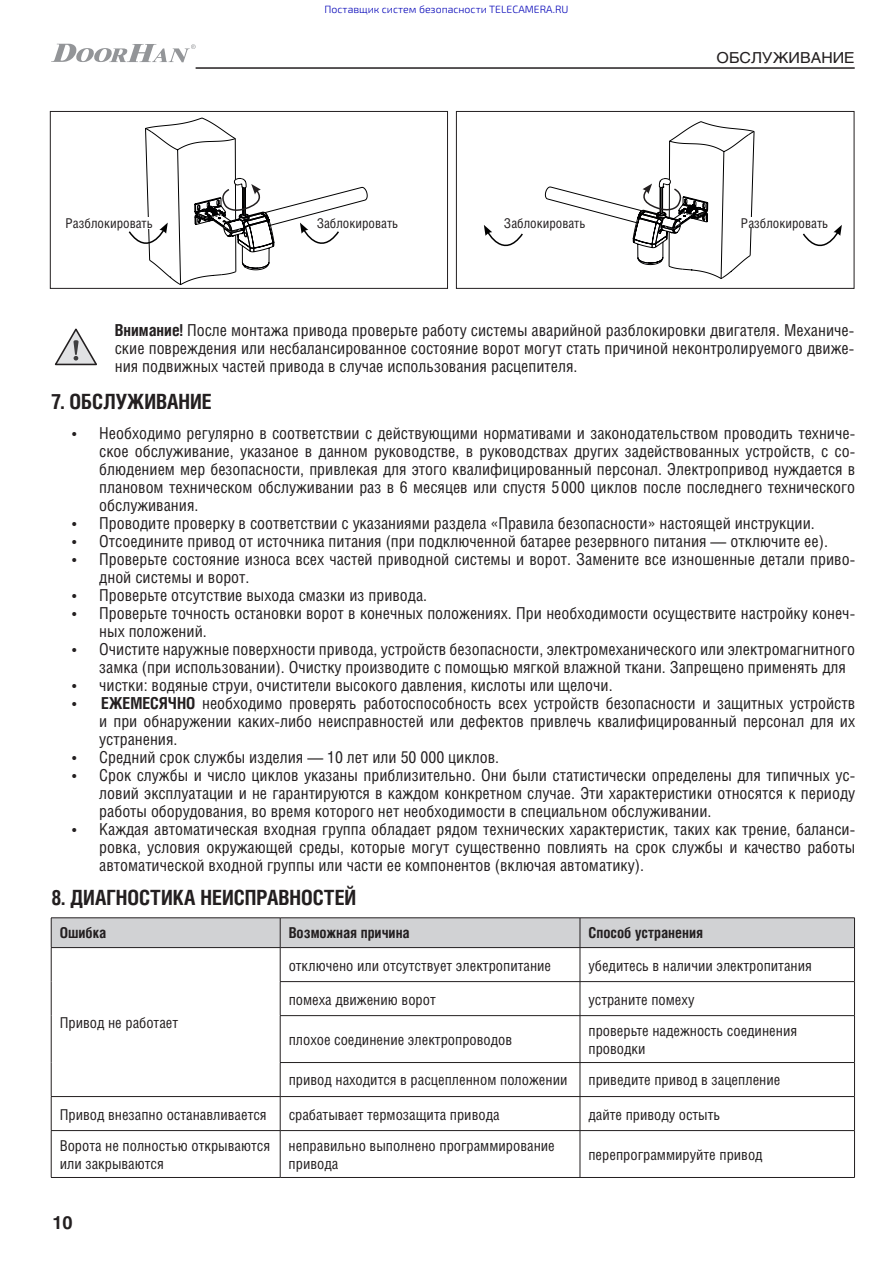
<style>
.page{position:relative;width:893px;height:1263px;background:#fff}
.page>*{position:absolute;margin:0;border:0;box-sizing:border-box;transform-origin:0 0}
.t1{font:700 21px "Helios Cond";color:#231f20}
.t2{font:700 18px "Helios";color:#231f20}
.t3{font:16.5px/18px "Helios Cond";color:#231f20;text-align:justify}
.t4{font:15px/18px "Helios Cond";color:#231f20}
.t5{font:700 15px "Helios Cond";color:#231f20}
.t6{font:15px "Helios";color:#231f20;scale:1.05 1}
.t7{font:13.5px "Helios Cond";color:#231f20}
.t8{font:300 10.5px "Exo 2.0";color:#0000b7}
.s1{font-weight:700}
</style>
<div class="page">
<hr style="left:196px;top:67px;width:659px;height:2px;background:#231f20">
<svg style="left:51px;top:44px;width:145px;height:18px"></svg>
<hr style="left:51px;top:917px;width:229px;height:1px;background:#231f20">
<hr style="left:280px;top:917px;width:300px;height:1px;background:#231f20">
<hr style="left:580px;top:917px;width:275px;height:1px;background:#231f20">
<div style="left:51px;top:918px;width:804px;height:29px;background:#d1d2d4"></div>
<hr style="left:51px;top:947px;width:229px;height:1px;background:#231f20">
<hr style="left:51px;top:948px;width:1px;height:33px;background:#231f20">
<hr style="left:51px;top:981px;width:1px;height:34px;background:#231f20">
<hr style="left:51px;top:1015px;width:1px;height:47px;background:#231f20">
<hr style="left:51px;top:1062px;width:1px;height:34px;background:#231f20">
<hr style="left:280px;top:947px;width:300px;height:1px;background:#231f20">
<hr style="left:280px;top:948px;width:1px;height:33px;background:#231f20">
<hr style="left:580px;top:947px;width:275px;height:1px;background:#231f20">
<hr style="left:580px;top:948px;width:1px;height:33px;background:#231f20">
<hr style="left:854px;top:948px;width:1px;height:33px;background:#231f20">
<hr style="left:280px;top:981px;width:300px;height:1px;background:#231f20">
<hr style="left:280px;top:982px;width:1px;height:33px;background:#231f20">
<hr style="left:580px;top:981px;width:275px;height:1px;background:#231f20">
<hr style="left:580px;top:982px;width:1px;height:33px;background:#231f20">
<hr style="left:854px;top:982px;width:1px;height:33px;background:#231f20">
<hr style="left:280px;top:1015px;width:300px;height:1px;background:#231f20">
<hr style="left:280px;top:1016px;width:1px;height:46px;background:#231f20">
<hr style="left:580px;top:1015px;width:275px;height:1px;background:#231f20">
<hr style="left:580px;top:1016px;width:1px;height:46px;background:#231f20">
<hr style="left:854px;top:1016px;width:1px;height:46px;background:#231f20">
<hr style="left:280px;top:1062px;width:300px;height:1px;background:#231f20">
<hr style="left:280px;top:1063px;width:1px;height:33px;background:#231f20">
<hr style="left:580px;top:1062px;width:275px;height:1px;background:#231f20">
<hr style="left:580px;top:1063px;width:1px;height:33px;background:#231f20">
<hr style="left:854px;top:1063px;width:1px;height:33px;background:#231f20">
<hr style="left:51px;top:1096px;width:229px;height:1px;background:#231f20">
<hr style="left:51px;top:1097px;width:1px;height:33px;background:#231f20">
<hr style="left:280px;top:1096px;width:300px;height:1px;background:#231f20">
<hr style="left:280px;top:1097px;width:1px;height:33px;background:#231f20">
<hr style="left:580px;top:1096px;width:275px;height:1px;background:#231f20">
<hr style="left:580px;top:1097px;width:1px;height:33px;background:#231f20">
<hr style="left:854px;top:1097px;width:1px;height:33px;background:#231f20">
<hr style="left:51px;top:1130px;width:229px;height:1px;background:#231f20">
<hr style="left:51px;top:1131px;width:1px;height:46px;background:#231f20">
<hr style="left:280px;top:1130px;width:300px;height:1px;background:#231f20">
<hr style="left:280px;top:1131px;width:1px;height:46px;background:#231f20">
<hr style="left:580px;top:1130px;width:275px;height:1px;background:#231f20">
<hr style="left:580px;top:1131px;width:1px;height:46px;background:#231f20">
<hr style="left:854px;top:1131px;width:1px;height:46px;background:#231f20">
<hr style="left:51px;top:1177px;width:229px;height:1px;background:#231f20">
<hr style="left:280px;top:1177px;width:300px;height:1px;background:#231f20">
<hr style="left:580px;top:1177px;width:275px;height:1px;background:#231f20">
<svg style="left:54px;top:328px;width:43px;height:38px"></svg>
<div style="left:456px;top:111px;width:398px;height:178px;border:1px solid #231f20"></div>
<div style="left:50px;top:111px;width:398px;height:178px;border:1px solid #231f20"></div>
<svg style="left:545px;top:121px;width:209px;height:158px"></svg>
<svg style="left:484px;top:225px;width:39px;height:22px"></svg>
<svg style="left:803px;top:225px;width:39px;height:22px"></svg>
<svg style="left:128px;top:118px;width:239px;height:167px"></svg>
<p class="t8" style="left:325px;top:5px;width:245px">Поставщик систем безопасности TELECAMERA.RU</p>
<p class="t6" style="left:716px;top:49px;width:133px">ОБСЛУЖИВАНИЕ</p>
<p class="t7" style="left:66px;top:215px;width:89px">Разблокировать</p>
<p class="t7" style="left:317px;top:215px;width:83px">Заблокировать</p>
<p class="t7" style="left:504px;top:215px;width:83px">Заблокировать</p>
<p class="t7" style="left:741px;top:215px;width:89px">Разблокировать</p>
<p class="t3" style="left:115px;top:320px;width:741px"><span class="s1">Внимание!</span> После монтажа привода проверьте работу системы аварийной разблокировки двигателя. Механиче&shy;ские повреждения или несбалансированное состояние ворот могут стать причиной неконтролируемого движе&shy;ния подвижных частей привода в случае использования расцепителя.</p>
<p class="t1" style="left:51px;top:389px;width:162px">7. ОБСЛУЖИВАНИЕ</p>
<p class="t3" style="left:99px;top:424px;width:757px;text-indent:-27px">• Необходимо регулярно в соответствии с действующими нормативами и законодательством проводить техниче&shy;ское обслуживание, указаное в данном руководстве, в руководствах других задействованных устройств, с со&shy;блюдением мер безопасности, привлекая для этого квалифицированный персонал. Электропривод нуждается в плановом техническом обслуживании раз в 6 месяцев или спустя 5 000 циклов после последнего технического обслуживания.</p>
<p class="t3" style="left:72px;top:514px;width:744px">• Проводите проверку в соответствии с указаниями раздела «Правила безопасности» настоящей инструкции.</p>
<p class="t3" style="left:72px;top:532px;width:757px">• Отсоедините привод от источника питания (при подключенной батарее резервного питания — отключите ее).</p>
<p class="t3" style="left:99px;top:550px;width:757px;text-indent:-27px">• Проверьте состояние износа всех частей приводной системы и ворот. Замените все изношенные детали приво&shy;дной системы и ворот.</p>
<p class="t3" style="left:72px;top:586px;width:356px">• Проверьте отсутствие выхода смазки из привода.</p>
<p class="t3" style="left:99px;top:604px;width:757px;text-indent:-27px">• Проверьте точность остановки ворот в конечных положениях. При необходимости осуществите настройку конеч&shy;ных положений.</p>
<p class="t3" style="left:99px;top:640px;width:757px;text-indent:-27px">• Очистите наружные поверхности привода, устройств безопасности, электромеханического или электромагнитного замка (при использовании). Очистку производите с помощью мягкой влажной ткани. Запрещено применять для</p>
<p class="t3" style="left:72px;top:676px;width:542px">• чистки: водяные струи, очистители высокого давления, кислоты или щелочи.</p>
<p class="t3" style="left:99px;top:694px;width:757px;text-indent:-27px">• <span class="s1">ЕЖЕМЕСЯЧНО</span> необходимо проверять работоспособность всех устройств безопасности и защитных устройств и при обнаружении каких-либо неисправностей или дефектов привлечь квалифицированный персонал для их устранения.</p>
<p class="t3" style="left:72px;top:748px;width:428px">• Средний срок службы изделия — 10 лет или 50 000 циклов.</p>
<p class="t3" style="left:99px;top:766px;width:757px;text-indent:-27px">• Срок службы и число циклов указаны приблизительно. Они были статистически определены для типичных ус&shy;ловий эксплуатации и не гарантируются в каждом конкретном случае. Эти характеристики относятся к периоду работы оборудования, во время которого нет необходимости в специальном обслуживании.</p>
<p class="t3" style="left:99px;top:820px;width:757px;text-indent:-27px">• Каждая автоматическая входная группа обладает рядом технических характеристик, таких как трение, баланси&shy;ровка, условия окружающей среды, которые могут существенно повлиять на срок службы и качество работы автоматической входной группы или части ее компонентов (включая автоматику).</p>
<p class="t1" style="left:51px;top:885px;width:307px">8. ДИАГНОСТИКА НЕИСПРАВНОСТЕЙ</p>
<p class="t5" style="left:60px;top:924px;width:48px">Ошибка</p>
<p class="t5" style="left:289px;top:924px;width:123px">Возможная причина</p>
<p class="t5" style="left:588px;top:924px;width:116px">Способ устранения</p>
<p class="t4" style="left:60px;top:1013px;width:120px">Привод не работает</p>
<p class="t4" style="left:289px;top:956px;width:264px">отключено или отсутствует электропитание</p>
<p class="t4" style="left:588px;top:956px;width:225px">убедитесь в наличии электропитания</p>
<p class="t4" style="left:289px;top:990px;width:149px">помеха движению ворот</p>
<p class="t4" style="left:588px;top:990px;width:108px">устраните помеху</p>
<p class="t4" style="left:289px;top:1030px;width:225px">плохое соединение электропроводов</p>
<p class="t4" style="left:588px;top:1021px;width:210px">проверьте надежность соединения проводки</p>
<p class="t4" style="left:289px;top:1071px;width:280px">привод находится в расцепленном положении</p>
<p class="t4" style="left:588px;top:1071px;width:193px">приведите привод в зацепление</p>
<p class="t4" style="left:60px;top:1105px;width:209px">Привод внезапно останавливается</p>
<p class="t4" style="left:289px;top:1105px;width:212px">срабатывает термозащита привода</p>
<p class="t4" style="left:588px;top:1105px;width:133px">дайте приводу остыть</p>
<p class="t4" style="left:60px;top:1136px;width:212px">Ворота не полностью открываются или закрываются</p>
<p class="t4" style="left:289px;top:1136px;width:268px">неправильно выполнено программирование привода</p>
<p class="t4" style="left:588px;top:1145px;width:176px">перепрограммируйте привод</p>
<p class="t2" style="left:53px;top:1212px;width:22px">10</p>
</div>
